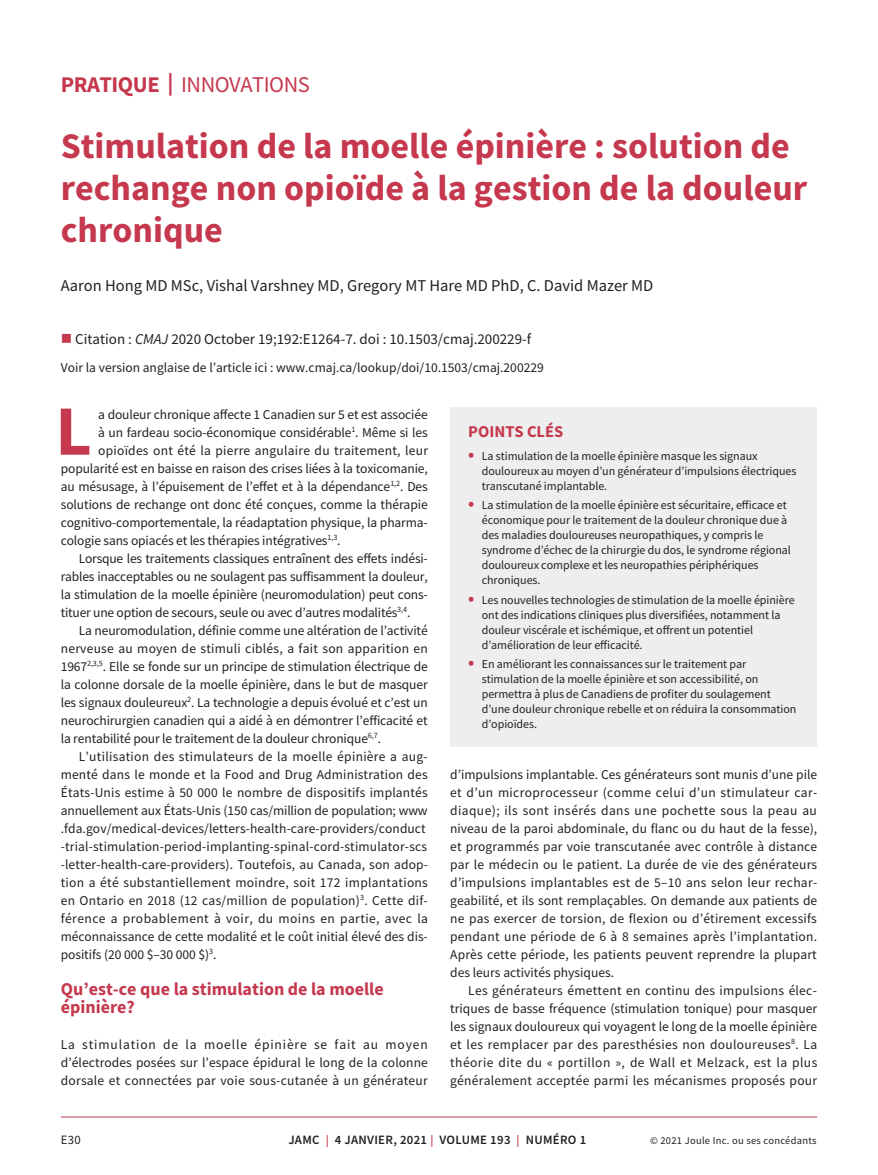
<style>
.page{position:relative;width:878px;height:1175px;background:#fff}
.page>*{position:absolute;margin:0;border:0;box-sizing:border-box;transform-origin:0 0}
.t1{font:700 70.65px "Source Sans Pro";color:#c5384e}
.t2{font:700 36px/42px "Source Sans Pro";color:#c5384e}
.t3{font:22.5px "Source Sans Pro";letter-spacing:-.02em;color:#c5384e}
.t4{font:700 18px/18px "Source Sans Pro";color:#c5384e}
.t5{font:16.5px "Source Sans Pro";color:#231f20}
.t6{font:700 16.5px "Source Sans Pro";color:#c5384e}
.t7{font:15px "Source Sans Pro";color:#231f20}
.t8{font:13.5px/18px "Source Sans Pro";letter-spacing:-.005em;color:#231f20;text-align:justify}
.t9{font:13.5px "Source Sans Pro";letter-spacing:.02em;color:#231f20}
.t10{font:13.5px "Source Sans Pro";letter-spacing:.015em;color:#231f20}
.t11{font:13.5px "Source Sans Pro";letter-spacing:.03em;color:#231f20}
.t12{font:600 12.75px "Source Sans Pro";letter-spacing:.025em;color:#231f20}
.t13{font:12.75px "Source Sans Pro";color:#231f20}
.t14{font:12px/15px "Source Sans Pro";letter-spacing:-.005em;color:#231f20}
.t15{font:10.5px "Source Sans Pro";letter-spacing:.025em;color:#231f20}
.s1{font-weight:700}
.s2{color:#c5384e}
.s3{font-style:italic}
.s4{font-weight:700;font-size:18px;color:#c5384e}
.s5{font-size:12px;color:#c5384e}
</style>
<div class="page">
<hr style="left:61px;top:1116px;width:756px;height:1px;background:#c5384e">
<div style="left:450px;top:407px;width:367px;height:339px;background:#eeeeef"></div>
<h3 class="t3" style="left:61px;top:70px;width:251px"><span class="s1">PRATIQUE |</span> INNOVATIONS</h3>
<h2 class="t2" style="left:61px;top:124px;width:747px">Stimulation de la moelle épinière : solution de rechange non opioïde à la gestion de la douleur chronique</h2>
<p class="t5" style="left:61px;top:275px;width:594px">Aaron Hong MD MSc, Vishal Varshney MD, Gregory MT Hare MD PhD, C. David Mazer MD</p>
<p class="t7" style="left:61px;top:329px;width:472px"><span class="s2">■</span> Citation : <span class="s3">CMAJ</span> 2020 October 19;192:E1264-7. doi : 10.1503/cmaj.200229-f</p>
<p class="t8" style="left:61px;top:358px;width:484px">Voir la version anglaise de l’article ici : www.cmaj.ca/lookup/doi/10.1503/cmaj.200229</p>
<h1 class="t1" style="left:55px;top:383px;width:38px">L</h1>
<p class="t8" style="left:98px;top:405px;width:331px">a douleur chronique affecte 1 Canadien sur 5 et est associée</p>
<p class="t8" style="left:98px;top:423px;width:331px">à un fardeau socio-économique considérable<sup>1</sup>. Même si les</p>
<p class="t9" style="left:98px;top:441px;width:331px">opioïdes ont été la pierre angulaire du traitement, leur</p>
<p class="t8" style="left:61px;top:459px;width:368px">popularité est en baisse en raison des crises liées à la toxicomanie,</p>
<p class="t8" style="left:61px;top:477px;width:368px">au mésusage, à l’épuisement de l’effet et à la dépendance<sup>1,2</sup>. Des</p>
<p class="t8" style="left:61px;top:495px;width:368px">solutions de rechange ont donc été conçues, comme la thérapie</p>
<p class="t8" style="left:61px;top:513px;width:368px">cognitivo-comportementale, la réadaptation physique, la pharma-</p>
<p class="t8" style="left:61px;top:531px;width:281px">cologie sans opiacés et les thérapies intégratives<sup>1,3</sup>.</p>
<p class="t8" style="left:79px;top:549px;width:349px">Lorsque les traitements classiques entraînent des effets indési-</p>
<p class="t8" style="left:61px;top:567px;width:368px">rables inacceptables ou ne soulagent pas suffisamment la douleur,</p>
<p class="t8" style="left:61px;top:585px;width:367px">la stimulation de la moelle épinière (neuromodulation) peut cons-</p>
<p class="t8" style="left:61px;top:603px;width:351px">tituer une option de secours, seule ou avec d’autres modalités<sup>3,4</sup>.</p>
<p class="t8" style="left:79px;top:621px;width:350px">La neuromodulation, définie comme une altération de l’activité</p>
<p class="t10" style="left:61px;top:639px;width:368px">nerveuse au moyen de stimuli ciblés, a fait son apparition en</p>
<p class="t8" style="left:61px;top:657px;width:368px">1967<sup>2,3,5</sup>. Elle se fonde sur un principe de stimulation électrique de</p>
<p class="t8" style="left:61px;top:675px;width:368px">la colonne dorsale de la moelle épinière, dans le but de masquer</p>
<p class="t8" style="left:61px;top:693px;width:368px">les signaux douleureux<sup>2</sup>. La technologie a depuis évolué et c’est un</p>
<p class="t8" style="left:61px;top:711px;width:368px">neurochirurgien canadien qui a aidé à en démontrer l’efficacité et</p>
<p class="t8" style="left:61px;top:729px;width:322px">la rentabilité pour le traitement de la douleur chronique<sup>6,7</sup>.</p>
<p class="t9" style="left:79px;top:747px;width:350px">L’utilisation des stimulateurs de la moelle épinière a aug-</p>
<p class="t8" style="left:61px;top:765px;width:368px">menté dans le monde et la Food and Drug Administration des</p>
<p class="t10" style="left:61px;top:783px;width:368px">États-Unis estime à 50 000 le nombre de dispositifs implantés</p>
<p class="t8" style="left:61px;top:801px;width:368px">annuellement aux États-Unis (150 cas/million de population; www</p>
<p class="t8" style="left:61px;top:819px;width:366px">.fda.gov/medical-devices/letters-health-care-providers/conduct</p>
<p class="t8" style="left:61px;top:837px;width:368px">-trial-stimulation-period-implanting-spinal-cord-stimulator-scs</p>
<p class="t8" style="left:61px;top:855px;width:368px">-letter-health-care-providers). Toutefois, au Canada, son adop-</p>
<p class="t9" style="left:61px;top:873px;width:368px">tion a été substantiellement moindre, soit 172 implantations</p>
<p class="t9" style="left:61px;top:891px;width:368px">en Ontario en 2018 (12 cas/million de population)<sup>3</sup>. Cette dif-</p>
<p class="t11" style="left:61px;top:909px;width:369px">férence a probablement à voir, du moins en partie, avec la</p>
<p class="t8" style="left:61px;top:927px;width:368px">méconnaissance de cette modalité et le coût initial élevé des dis-</p>
<p class="t8" style="left:61px;top:945px;width:157px">positifs (20 000 $–30 000 $)<sup>3</sup>.</p>
<h3 class="t4" style="left:61px;top:979px;width:324px">Qu’est-ce que la stimulation de la moelle épinière?</h3>
<p class="t8" style="left:61px;top:1035px;width:368px">La stimulation de la moelle épinière se fait au moyen d’électrodes posées sur l’espace épidural le long de la colonne dorsale et connectées par voie sous-cutanée à un générateur</p>
<p class="t6" style="left:468px;top:420px;width:97px">POINTS CLÉS</p>
<p class="t14" style="left:482px;top:448px;width:316px;text-indent:-14px"><span class="s4">•</span> La stimulation de la moelle épinière masque les signaux douloureux au moyen d’un générateur d’impulsions électriques transcutané implantable.</p>
<p class="t14" style="left:482px;top:497px;width:311px;text-indent:-14px"><span class="s4">•</span> La stimulation de la moelle épinière est sécuritaire, efficace et économique pour le traitement de la douleur chronique due à des maladies douloureuses neuropathiques, y compris le syndrome d’échec de la chirurgie du dos, le syndrome régional douloureux complexe et les neuropathies périphériques chroniques.</p>
<p class="t14" style="left:482px;top:592px;width:314px;text-indent:-14px"><span class="s4">•</span> Les nouvelles technologies de stimulation de la moelle épinière ont des indications cliniques plus diversifiées, notamment la douleur viscérale et ischémique, et offrent un potentiel d’amélioration de leur efficacité.</p>
<p class="t14" style="left:482px;top:656px;width:316px;text-indent:-14px"><span class="s4">•</span> En améliorant les connaissances sur le traitement par stimulation de la moelle épinière et son accessibilité, on permettra à plus de Canadiens de profiter du soulagement d’une douleur chronique rebelle et on réduira la consommation d’opioïdes.</p>
<p class="t8" style="left:450px;top:765px;width:368px">d’impulsions implantable. Ces générateurs sont munis d’une pile et d’un microprocesseur (comme celui d’un stimulateur car&shy;diaque); ils sont insérés dans une pochette sous la peau au niveau de la paroi abdominale, du flanc ou du haut de la fesse), et programmés par voie transcutanée avec contrôle à distance par le médecin ou le patient. La durée de vie des générateurs d’impulsions implantables est de 5–10 ans selon leur rechar&shy;geabilité, et ils sont remplaçables. On demande aux patients de ne pas exercer de torsion, de flexion ou d’étirement excessifs pendant une période de 6 à 8 semaines après l’implantation.<br>Après cette période, les patients peuvent reprendre la plupart des leurs activités physiques.</p>
<p class="t8" style="left:450px;top:981px;width:368px;text-indent:18px">Les générateurs émettent en continu des impulsions élec&shy;triques de basse fréquence (stimulation tonique) pour masquer les signaux douloureux qui voyagent le long de la moelle épinière et les remplacer par des paresthésies non douloureuses<sup>8</sup>. La théorie dite du « portillon », de Wall et Melzack, est la plus généralement acceptée parmi les mécanismes proposés pour</p>
<p class="t13" style="left:61px;top:1132px;width:22px">E30</p>
<p class="t12" style="left:288px;top:1131px;width:299px">JAMC <span class="s5">|</span> 4 JANVIER, 2021 <span class="s5">|</span> VOLUME 193 <span class="s5">|</span> NUMÉRO 1</p>
<p class="t15" style="left:650px;top:1134px;width:168px">© 2021 Joule Inc. ou ses concédants</p>
</div>
